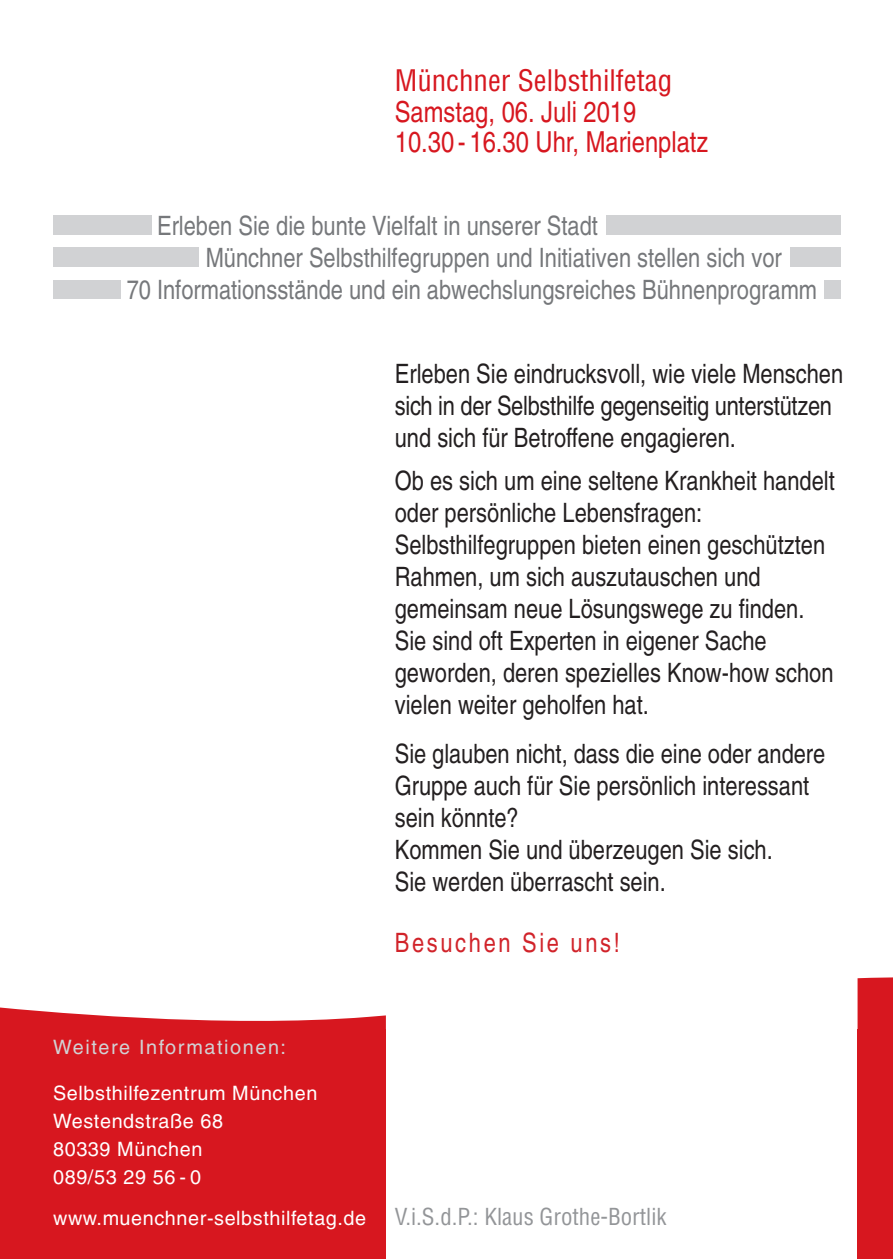
<style>
.page{position:relative;width:893px;height:1259px;background:#fff}
.page>*{position:absolute;margin:0;border:0;box-sizing:border-box;transform-origin:0 0}
.t1{font:condensed 29.1px/30.6px "Helvetica";color:#d7171f}
.t2{font:condensed 29.1px "Helvetica";color:#d7171f}
.t3{font:condensed 26.7px/32.1px "Helvetica";color:#231f20}
.t4{font:condensed 26.7px "Helvetica";color:#76787b}
.t5{font:condensed 26.7px "Helvetica";letter-spacing:.1em;color:#d1232a}
.t6{font:condensed 22.8px "Helvetica";color:#939598}
.t7{font:19.8px/28.2px "Helvetica";letter-spacing:.03em;color:#fff}
.t8{font:19.8px "Helvetica";letter-spacing:.08em;color:#d1d2d4}
</style>
<div class="page">
<svg style="left:0;top:977px;width:893px;height:53px"></svg>
<div style="left:0;top:1030px;width:386px;height:229px;background:#d7171f"></div>
<div style="left:857px;top:1030px;width:36px;height:229px;background:#d7171f"></div>
<div style="left:53px;top:216px;width:99px;height:19px;background:#d1d2d4"></div>
<div style="left:53px;top:247px;width:145px;height:20px;background:#d1d2d4"></div>
<div style="left:53px;top:280px;width:68px;height:19px;background:#d1d2d4"></div>
<div style="left:606px;top:215px;width:234px;height:20px;background:#d1d2d4"></div>
<div style="left:790px;top:247px;width:50px;height:20px;background:#d1d2d4"></div>
<div style="left:824px;top:280px;width:16px;height:19px;background:#d1d2d4"></div>
<p class="t2" style="left:395px;top:62px;width:279px">Münchner Selbsthilfetag</p>
<p class="t1" style="left:395px;top:96px;width:315px">Samstag, 06. Juli 2019<br>10.30 - 16.30 Uhr, Marienplatz</p>
<p class="t4" style="left:157px;top:210px;width:442px">Erleben Sie die bunte Vielfalt in unserer Stadt</p>
<p class="t4" style="left:206px;top:242px;width:578px">Münchner Selbsthilfegruppen und Initiativen stellen sich vor</p>
<p class="t4" style="left:127px;top:274px;width:692px">70 Informationsstände und ein abwechslungsreiches Bühnenprogramm</p>
<p class="t3" style="left:395px;top:357px;width:450px">Erleben Sie eindrucksvoll, wie viele Menschen sich in der Selbsthilfe gegenseitig unterstützen und sich für Betroffene engagieren.</p>
<p class="t3" style="left:395px;top:464px;width:442px">Ob es sich um eine seltene Krankheit handelt oder persönliche Lebensfragen:<br>Selbsthilfegruppen bieten einen geschützten Rahmen, um sich auszutauschen und gemeinsam neue Lösungswege zu finden.<br>Sie sind oft Experten in eigener Sache geworden, deren spezielles Know-how schon vielen weiter geholfen hat.</p>
<p class="t3" style="left:395px;top:737px;width:432px">Sie glauben nicht, dass die eine oder andere<br>Gruppe auch für Sie persönlich interessant sein könnte?<br>Kommen Sie und überzeugen Sie sich.<br>Sie werden überrascht sein.</p>
<p class="t5" style="left:395px;top:927px;width:227px">Besuchen Sie uns!</p>
<p class="t8" style="left:53px;top:1035px;width:234px">Weitere Informationen:</p>
<p class="t7" style="left:53px;top:1078px;width:266px">Selbsthilfezentrum München<br>Westendstraße 68<br>80339 München<br>089/53 29 56 - 0</p>
<p class="t7" style="left:53px;top:1204px;width:315px">www.muenchner-selbsthilfetag.de</p>
<p class="t6" style="left:395px;top:1202px;width:273px">V.i.S.d.P.: Klaus Grothe-Bortlik</p>
</div>
